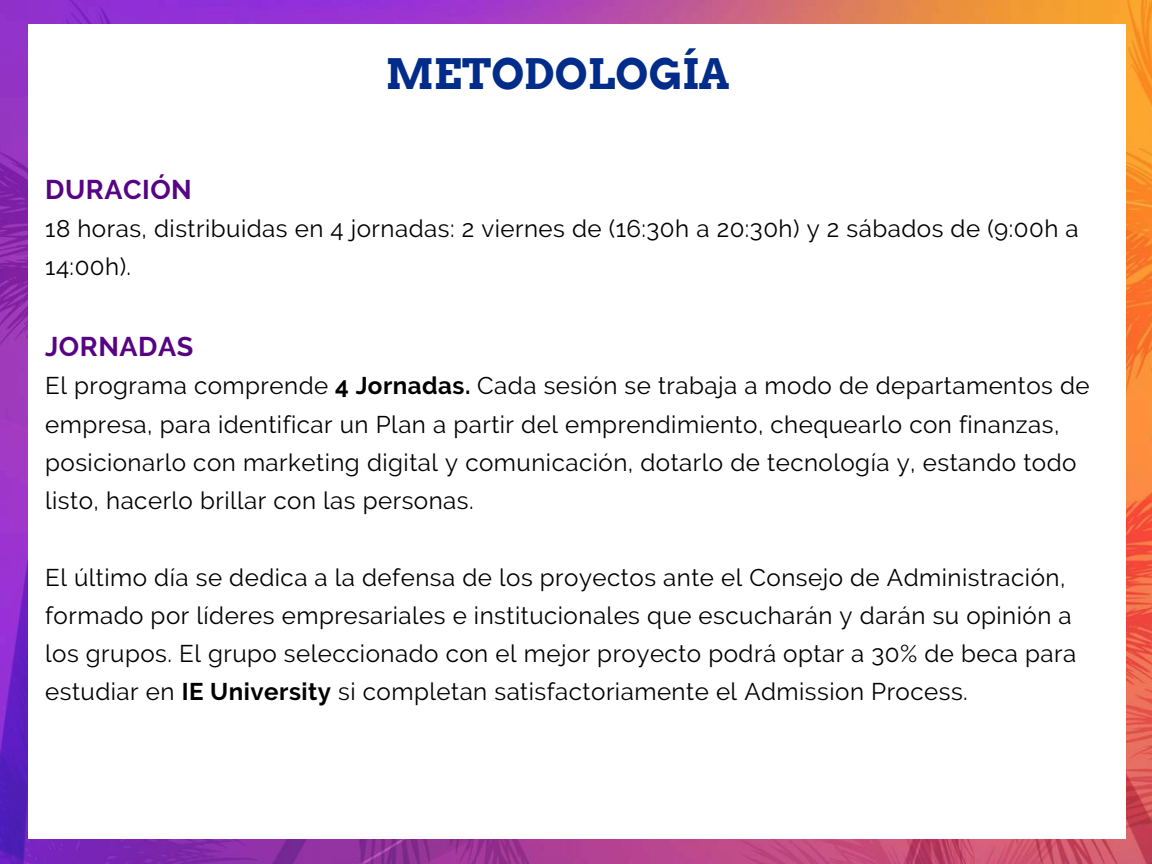
<style>
.page{position:relative;width:1152px;height:864px;background:#fff}
.page>*{position:absolute;margin:0;border:0;box-sizing:border-box;transform-origin:0 0}
.t1{font:700 42px "Arvo";color:#022c8a}
.t2{font:700 27px "Raleway";letter-spacing:.02em;color:#570483}
.t3{font:24.15px/38.2px "Raleway";letter-spacing:.02em;color:#000}
.s1{font-weight:700}
</style>
<div class="page">
<img style="left:0;top:0;width:1152px;height:864px">
<div style="left:28px;top:25px;width:1097px;height:814px;background:#fff"></div>
<h1 class="t1" style="left:386px;top:49px;width:345px">METODOLOGÍA</h1>
<p class="t2" style="left:45px;top:173px;width:148px">DURACIÓN</p>
<p class="t3" style="left:45px;top:209px;width:1035px">18 horas, distribuidas en 4 jornadas: 2 viernes de (16:30h a 20:30h) y 2 sábados de (9:00h a<br>14:00h).</p>
<p class="t2" style="left:45px;top:331px;width:150px">JORNADAS</p>
<p class="t3" style="left:45px;top:367px;width:1046px">El programa comprende <span class="s1">4 Jornadas.</span> Cada sesión se trabaja a modo de departamentos de empresa, para identificar un Plan a partir del emprendimiento, chequearlo con finanzas, posicionarlo con marketing digital y comunicación, dotarlo de tecnología y, estando todo listo, hacerlo brillar con las personas.</p>
<p class="t3" style="left:45px;top:558px;width:1033px">El último día se dedica a la defensa de los proyectos ante el Consejo de Administración, formado por líderes empresariales e institucionales que escucharán y darán su opinión a los grupos. El grupo seleccionado con el mejor proyecto podrá optar a 30% de beca para estudiar en <span class="s1">IE University</span> si completan satisfactoriamente el Admission Process.</p>
</div>
